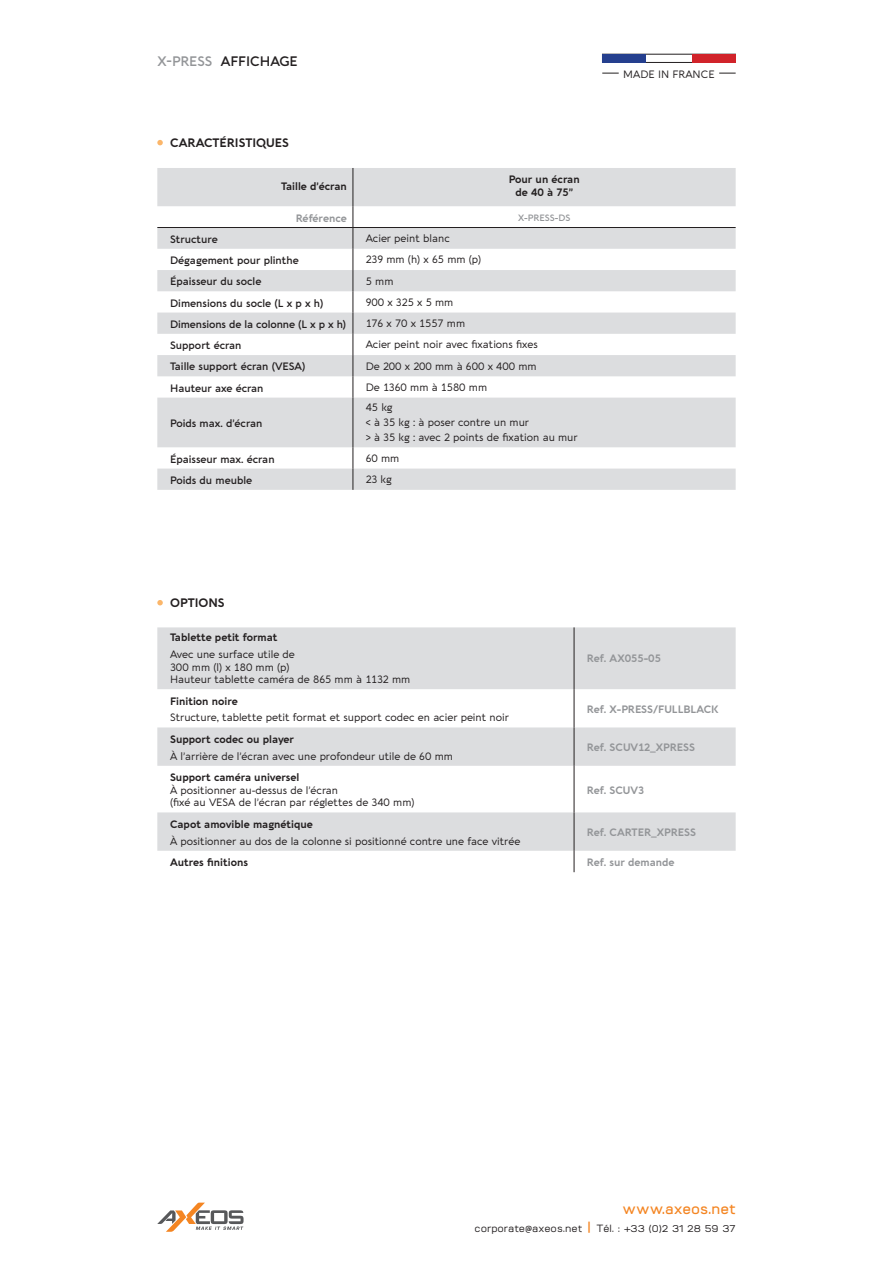
<style>
.page{position:relative;width:893px;height:1263px;background:#fff}
.page>*{position:absolute;margin:0;border:0;box-sizing:border-box;transform-origin:0 0}
.t1{font:600 15px "Vitro";color:#f48522}
.t2{font:600 13.5px "Aquawax Pro";color:#231f20}
.t3{font:700 12px "Aquawax Pro";color:#231f20}
.t4{font:10.5px/12.6px "Aquawax Pro";color:#231f20}
.t5{font:600 10.5px "Aquawax Pro";color:#231f20}
.t6{font:700 10.5px/12.6px "Aquawax Pro";color:#231f20;text-align:center}
.t7{font:700 10.5px "Aquawax Pro";color:#939598}
.t8{font:500 10.5px "Vitro";color:#231f20}
.t9{font:600 9px "Aquawax Pro";color:#939598}
.s1{color:#939598}
.s2{font-weight:600;font-size:15px;color:#f48522}
</style>
<div class="page">
<svg style="left:157px;top:1202px;width:87px;height:30px"></svg>
<svg style="left:602px;top:73px;width:17px;height:1px"></svg>
<svg style="left:719px;top:73px;width:17px;height:1px"></svg>
<div style="left:602px;top:54px;width:134px;height:9px;border:1px solid #231f20"></div>
<div style="left:602px;top:54px;width:43px;height:9px;background:#253f8e"></div>
<div style="left:693px;top:54px;width:43px;height:9px;background:#d1232a"></div>
<svg style="left:157px;top:140px;width:6px;height:5px"></svg>
<svg style="left:157px;top:168px;width:579px;height:322px;fill:#dcdddf"></svg>
<hr style="left:353px;top:168px;width:1px;height:38px;background:#231f20">
<svg style="left:353px;top:206px;width:1px;height:192px"></svg>
<hr style="left:353px;top:398px;width:1px;height:49px;background:#231f20">
<svg style="left:353px;top:447px;width:1px;height:43px"></svg>
<hr style="left:157px;top:227px;width:196px;height:1px;background:#231f20">
<hr style="left:353px;top:227px;width:383px;height:1px;background:#231f20">
<svg style="left:157px;top:600px;width:6px;height:5px"></svg>
<svg style="left:157px;top:627px;width:579px;height:224px;fill:#dcdddf"></svg>
<hr style="left:574px;top:627px;width:1px;height:62px;background:#231f20">
<hr style="left:574px;top:689px;width:1px;height:38px;background:#231f20">
<hr style="left:574px;top:727px;width:1px;height:39px;background:#231f20">
<hr style="left:574px;top:766px;width:1px;height:46px;background:#231f20">
<hr style="left:574px;top:812px;width:1px;height:39px;background:#231f20">
<svg style="left:574px;top:851px;width:1px;height:21px"></svg>
<p class="t2" style="left:157px;top:51px;width:142px"><span class="s1">X-PRESS</span> AFFICHAGE</p>
<p class="t3" style="left:170px;top:134px;width:120px">CARACTÉRISTIQUES</p>
<p class="t6" style="left:281px;top:180px;width:67px">Taille d’écran</p>
<p class="t6" style="left:509px;top:173px;width:72px">Pour un écran de 40 à 75’’</p>
<p class="t7" style="left:296px;top:210px;width:53px">Référence</p>
<p class="t9" style="left:518px;top:211px;width:54px">X-PRESS-DS</p>
<p class="t5" style="left:170px;top:231px;width:49px">Structure</p>
<p class="t4" style="left:366px;top:231px;width:86px">Acier peint blanc</p>
<p class="t5" style="left:170px;top:253px;width:130px">Dégagement pour plinthe</p>
<p class="t4" style="left:366px;top:253px;width:117px">239 mm (h) x 65 mm (p)</p>
<p class="t5" style="left:170px;top:274px;width:93px">Épaisseur du socle</p>
<p class="t4" style="left:366px;top:274px;width:29px">5 mm</p>
<p class="t5" style="left:170px;top:295px;width:155px">Dimensions du socle (L x p x h)</p>
<p class="t4" style="left:366px;top:295px;width:89px">900 x 325 x 5 mm</p>
<p class="t5" style="left:170px;top:316px;width:178px">Dimensions de la colonne (L x p x h)</p>
<p class="t4" style="left:366px;top:316px;width:101px">176 x 70 x 1557 mm</p>
<p class="t5" style="left:170px;top:338px;width:73px">Support écran</p>
<p class="t4" style="left:366px;top:338px;width:174px">Acier peint noir avec fixations fixes</p>
<p class="t5" style="left:170px;top:359px;width:137px">Taille support écran (VESA)</p>
<p class="t4" style="left:366px;top:359px;width:172px">De 200 x 200 mm à 600 x 400 mm</p>
<p class="t5" style="left:170px;top:380px;width:95px">Hauteur axe écran</p>
<p class="t4" style="left:366px;top:380px;width:123px">De 1360 mm à 1580 mm</p>
<p class="t5" style="left:170px;top:416px;width:94px">Poids max. d’écran</p>
<p class="t4" style="left:366px;top:399px;width:213px;line-height:15px">45 kg<br>&lt; à 35 kg : à poser contre un mur<br>&gt; à 35 kg : avec 2 points de fixation au mur</p>
<p class="t5" style="left:170px;top:451px;width:106px">Épaisseur max. écran</p>
<p class="t4" style="left:366px;top:451px;width:35px">60 mm</p>
<p class="t5" style="left:170px;top:472px;width:84px">Poids du meuble</p>
<p class="t4" style="left:366px;top:472px;width:28px">23 kg</p>
<p class="t4" style="left:623px;top:67px;width:93px">MADE IN FRANCE</p>
<p class="t3" style="left:170px;top:594px;width:56px">OPTIONS</p>
<p class="t6" style="left:170px;top:630px;width:109px">Tablette petit format</p>
<p class="t4" style="left:170px;top:647px;width:242px">Avec une surface utile de<br>300 mm (l) x 180 mm (p)<br>Hauteur tablette caméra de 865 mm à 1132 mm</p>
<p class="t7" style="left:587px;top:650px;width:76px">Ref. AX055-05</p>
<p class="t6" style="left:170px;top:694px;width:69px">Finition noire</p>
<p class="t4" style="left:170px;top:711px;width:340px">Structure, tablette petit format et support codec en acier peint noir</p>
<p class="t7" style="left:587px;top:701px;width:133px">Ref. X-PRESS/FULLBLACK</p>
<p class="t6" style="left:170px;top:732px;width:125px">Support codec ou player</p>
<p class="t4" style="left:170px;top:749px;width:284px">À l’arrière de l’écran avec une profondeur utile de 60 mm</p>
<p class="t7" style="left:587px;top:740px;width:110px">Ref. SCUV12_XPRESS</p>
<p class="t6" style="left:170px;top:771px;width:131px">Support caméra universel</p>
<p class="t4" style="left:170px;top:783px;width:246px">À positionner au-dessus de l’écran<br>(fixé au VESA de l’écran par réglettes de 340 mm)</p>
<p class="t7" style="left:587px;top:782px;width:59px">Ref. SCUV3</p>
<p class="t6" style="left:170px;top:817px;width:144px">Capot amovible magnétique</p>
<p class="t4" style="left:170px;top:834px;width:352px">À positionner au dos de la colonne si positionné contre une face vitrée</p>
<p class="t7" style="left:587px;top:825px;width:111px">Ref. CARTER_XPRESS</p>
<p class="t6" style="left:170px;top:856px;width:79px">Autres finitions</p>
<p class="t7" style="left:587px;top:854px;width:89px">Ref. sur demande</p>
<h1 class="t1" style="left:622px;top:1200px;width:115px">www.axeos.net</h1>
<p class="t8" style="left:475px;top:1222px;width:263px">corporate@axeos.net <span class="s2">|</span> Tél. : +33 (0)2 31 28 59 37</p>
</div>
